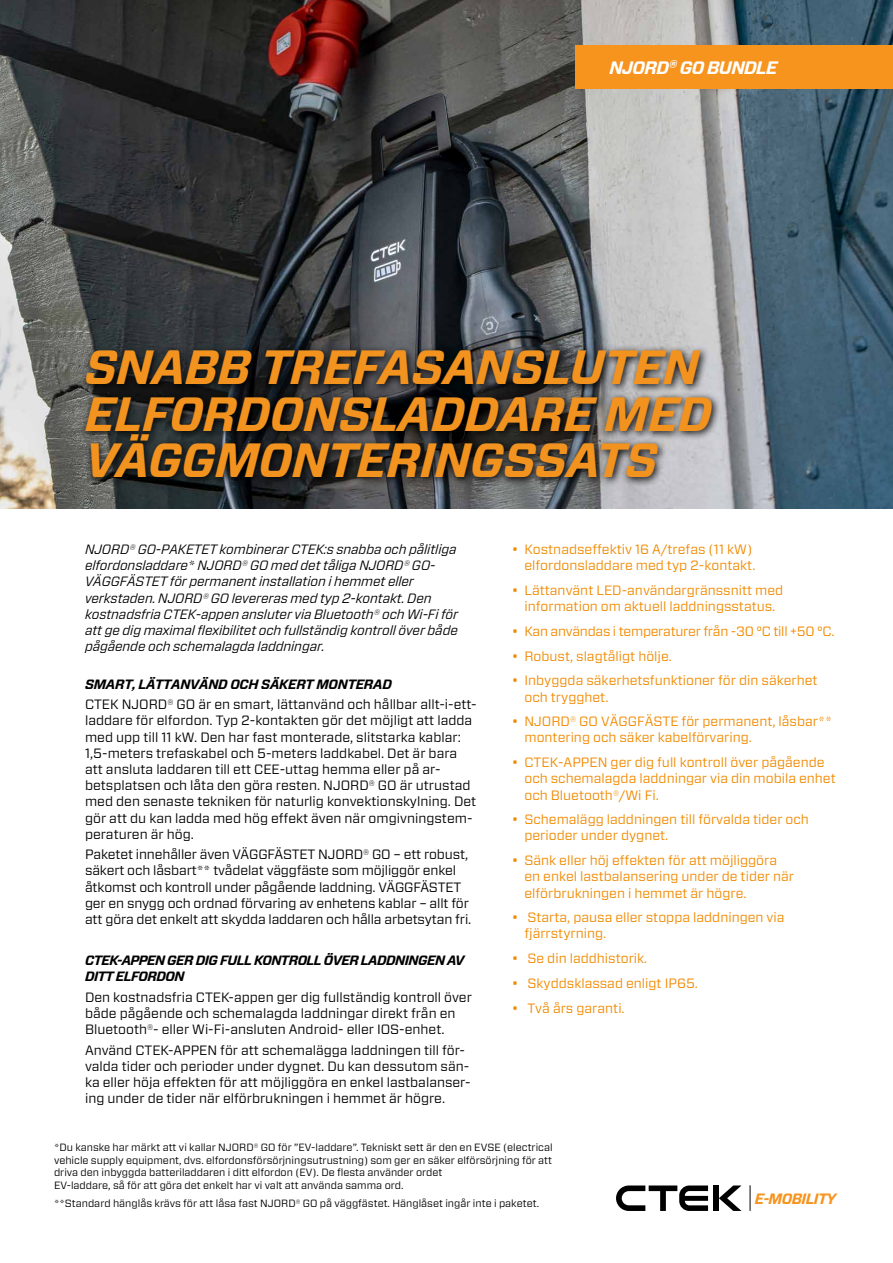
<style>
.page{position:relative;width:893px;height:1263px;background:#fff}
.page>*{position:absolute;margin:0;border:0;box-sizing:border-box;transform-origin:0 0}
.t1{font:italic 700 48px/46.5px "Forza";letter-spacing:-.01em;color:#f29320}
.t2{font:italic 700 18px "Forza";letter-spacing:-.04em;color:#fff}
.t3{font:italic 700 15px "Forza";letter-spacing:-.04em;color:#f7941e}
.t4{font:13.5px/16.2px "Forza";color:#000}
.t5{font:13.5px/16.2px "Forza";color:#f18a00}
.t6{font:italic 13.5px/16.2px "Forza";letter-spacing:-.01em;color:#000}
.t7{font:italic 700 13.5px/16.2px "Forza";letter-spacing:-.04em;color:#000}
.t8{font:13.5px "Forza";letter-spacing:-.02em;color:#f18a00}
.t9{font:italic 700 13.5px "Forza";letter-spacing:-.02em;color:#000}
.t10{font:10.5px/12.6px "Forza";color:#000}
</style>
<div class="page">
<img style="left:0;top:0;width:893px;height:508px">
<div style="left:713px;top:1185px;width:6px;height:26px;background:#000"></div>
<svg style="left:719px;top:1185px;width:22px;height:26px"></svg>
<svg style="left:616px;top:1185px;width:92px;height:26px"></svg>
<svg style="left:750px;top:1185px;width:1px;height:26px"></svg>
<div style="left:575px;top:45px;width:318px;height:44px;background:#f7941e"></div>
<svg style="left:79px;top:344px;width:642px;height:143px"></svg>
<h2 class="t2" style="left:609px;top:56px;width:170px">NJORD® GO BUNDLE</h2>
<h1 class="t1" style="left:85px;top:345px;width:629px">SNABB TREFASANSLUTEN<br>ELFORDONSLADDARE MED<br>VÄGGMONTERINGSSATS</h1>
<p class="t6" style="left:85px;top:541px;width:375px">NJORD® GO-PAKETET kombinerar CTEK:s snabba och pålitliga elfordonsladdare* NJORD® GO med det tåliga NJORD® GO-VÄGGFÄSTET för permanent installation i hemmet eller verkstaden. NJORD® GO levereras med typ 2-kontakt. Den kostnadsfria CTEK-appen ansluter via Bluetooth® och Wi-Fi för att ge dig maximal flexibilitet och fullständig kontroll över både pågående och schemalagda laddningar.</p>
<p class="t9" style="left:85px;top:675px;width:308px">SMART, LÄTTANVÄND OCH SÄKERT MONTERAD</p>
<p class="t4" style="left:85px;top:696px;width:393px">CTEK NJORD® GO är en smart, lättanvänd och hållbar allt-i-ett&shy;laddare för elfordon. Typ 2-kontakten gör det möjligt att ladda med upp till 11 kW. Den har fast monterade, slitstarka kablar:<br>1,5-meters trefaskabel och 5-meters laddkabel. Det är bara att ansluta laddaren till ett CEE-uttag hemma eller på ar&shy;betsplatsen och låta den göra resten. NJORD® GO är utrustad med den senaste tekniken för naturlig konvektionskylning. Det gör att du kan ladda med hög effekt även när omgivningstem&shy;peraturen är hög.</p>
<p class="t4" style="left:85px;top:846px;width:388px">Paketet innehåller även VÄGGFÄSTET NJORD® GO – ett robust, säkert och låsbart** tvådelat väggfäste som möjliggör enkel åtkomst och kontroll under pågående laddning. VÄGGFÄSTET ger en snygg och ordnad förvaring av enhetens kablar – allt för att göra det enkelt att skydda laddaren och hålla arbetsytan fri.</p>
<p class="t7" style="left:85px;top:952px;width:381px">CTEK-APPEN GER DIG FULL KONTROLL ÖVER LADDNINGEN AV<br>DITT ELFORDON</p>
<p class="t4" style="left:85px;top:989px;width:388px">Den kostnadsfria CTEK-appen ger dig fullständig kontroll över både pågående och schemalagda laddningar direkt från en<br>Bluetooth®- eller Wi-Fi-ansluten Android- eller IOS-enhet.</p>
<p class="t4" style="left:85px;top:1041px;width:387px">Använd CTEK-APPEN för att schemalägga laddningen till för&shy;valda tider och perioder under dygnet. Du kan dessutom sän&shy;ka eller höja effekten för att möjliggöra en enkel lastbalanser&shy;ing under de tider när elförbrukningen i hemmet är högre.</p>
<p class="t10" style="left:54px;top:1141px;width:500px">*Du kanske har märkt att vi kallar NJORD® GO för ”EV-laddare”. Tekniskt sett är den en EVSE (electrical vehicle supply equipment, dvs. elfordonsförsörjningsutrustning) som ger en säker elförsörjning för att driva den inbyggda batteriladdaren i ditt elfordon (EV). De flesta använder ordet<br>EV-laddare, så för att göra det enkelt har vi valt att använda samma ord.</p>
<p class="t5" style="left:512px;top:541px;width:245px;text-align:right">• Kostnadseffektiv 16 A/trefas (11 kW) elfordonsladdare med typ 2-kontakt.</p>
<p class="t5" style="left:512px;top:582px;width:273px;text-align:center">• Lättanvänt LED-användargränssnitt med information om aktuell laddningsstatus.</p>
<p class="t8" style="left:512px;top:622px;width:324px">• Kan användas i temperaturer från -30 °C till +50 °C.</p>
<p class="t5" style="left:512px;top:648px;width:162px">• Robust, slagtåligt hölje.</p>
<p class="t5" style="left:524px;top:672px;width:295px;text-indent:-13px">• Inbyggda säkerhetsfunktioner för din säkerhet och trygghet.</p>
<p class="t5" style="left:524px;top:713px;width:309px;text-indent:-13px">• NJORD® GO VÄGGFÄSTE för permanent, låsbar** montering och säker kabelförvaring.</p>
<p class="t5" style="left:524px;top:754px;width:313px;text-indent:-13px">• CTEK-APPEN ger dig full kontroll över pågående och schemalagda laddningar via din mobila enhet och Bluetooth®/Wi Fi.</p>
<p class="t5" style="left:524px;top:811px;width:286px;text-indent:-13px">• Schemalägg laddningen till förvalda tider och perioder under dygnet.</p>
<p class="t5" style="left:524px;top:852px;width:271px;text-indent:-13px">• Sänk eller höj effekten för att möjliggöra en enkel lastbalansering under de tider när elförbrukningen i hemmet är högre.</p>
<p class="t5" style="left:524px;top:909px;width:262px;text-indent:-13px">• Starta, pausa eller stoppa laddningen via fjärrstyrning.</p>
<p class="t5" style="left:512px;top:950px;width:137px">• Se din laddhistorik.</p>
<p class="t5" style="left:512px;top:975px;width:188px">• Skyddsklassad enligt IP65.</p>
<p class="t5" style="left:512px;top:999px;width:115px">• Två års garanti.</p>
<p class="t10" style="left:54px;top:1196px;width:487px">**Standard hänglås krävs för att låsa fast NJORD® GO på väggfästet. Hänglåset ingår inte i paketet.</p>
<p class="t3" style="left:755px;top:1188px;width:83px">E-MOBILITY</p>
</div>
